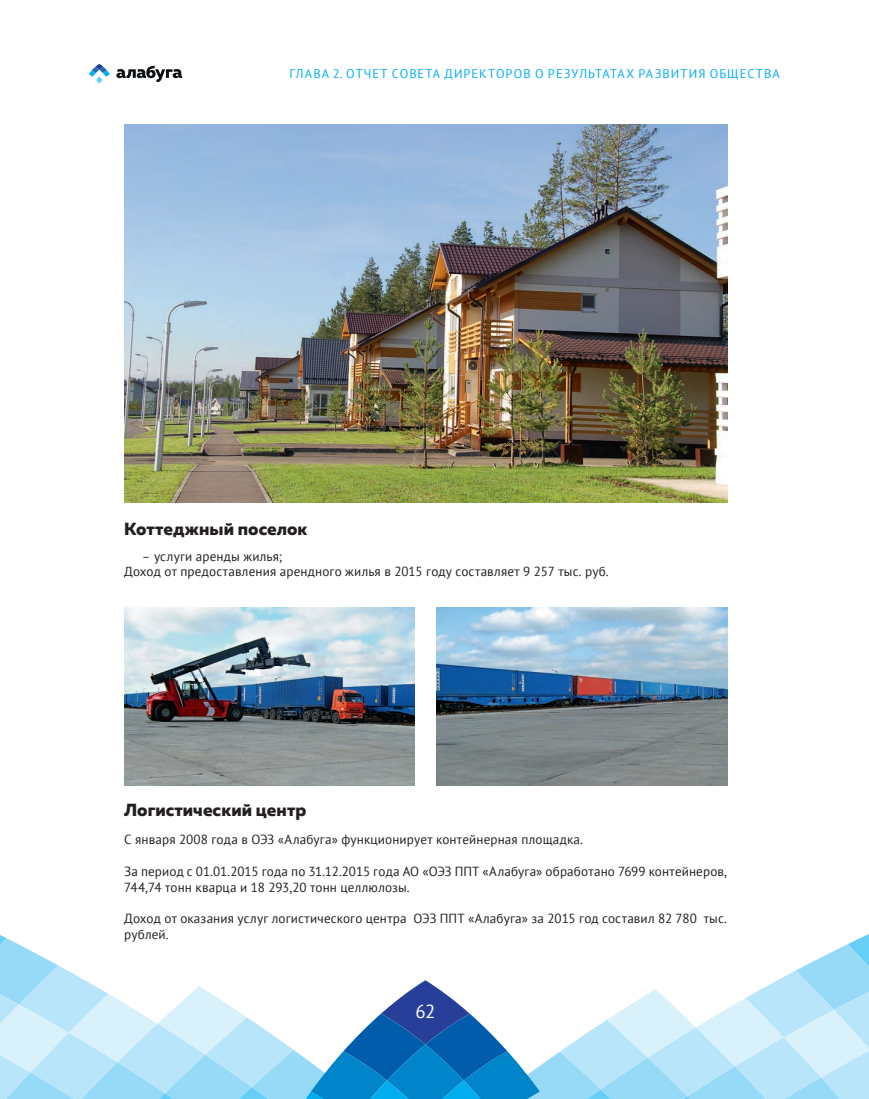
<style>
.page{position:relative;width:869px;height:1099px;background:#fff}
.page>*{position:absolute;margin:0;border:0;box-sizing:border-box;transform-origin:0 0}
.t1{font:18.75px "PT Sans";color:#fff}
.t2{font:800 17.5px "Muller";letter-spacing:.005em;color:#231f20}
.t3{font:13.12px/15.8px "PT Sans";letter-spacing:.01em;color:#231f20}
.t4{font:12.5px "PT Sans";letter-spacing:.08em;color:#00aeef}
</style>
<div class="page">
<img style="left:124px;top:124px;width:602px;height:379px">
<img style="left:124px;top:607px;width:291px;height:178px">
<img style="left:436px;top:607px;width:290px;height:178px">
<svg style="left:0;top:934px;width:868px;height:164px"></svg>
<svg style="left:116px;top:65px;width:66px;height:17px"></svg>
<svg style="left:89px;top:64px;width:21px;height:20px"></svg>
<p class="t4" style="left:289px;top:66px;width:491px">ГЛАВА 2. ОТЧЕТ СОВЕТА ДИРЕКТОРОВ О РЕЗУЛЬТАТАХ РАЗВИТИЯ ОБЩЕСТВА</p>
<h2 class="t2" style="left:124px;top:518px;width:185px">Коттеджный поселок</h2>
<p class="t3" style="left:124px;top:548px;width:486px;text-indent:18px">– услуги аренды жилья;<br>Доход от предоставления арендного жилья в 2015 году составляет 9 257 тыс. руб.</p>
<h2 class="t2" style="left:124px;top:799px;width:183px">Логистический центр</h2>
<p class="t3" style="left:124px;top:831px;width:460px">С января 2008 года в ОЭЗ «Алабуга» функционирует контейнерная площадка.</p>
<p class="t3" style="left:124px;top:863px;width:604px">За период с 01.01.2015 года по 31.12.2015 года АО «ОЭЗ ППТ «Алабуга» обработано 7699 контейнеров,<br>744,74 тонн кварца и 18 293,20 тонн целлюлозы.</p>
<p class="t3" style="left:124px;top:910px;width:604px">Доход от оказания услуг логистического центра ОЭЗ ППТ «Алабуга» за 2015 год составил 82 780 тыс. рублей.</p>
<h1 class="t1" style="left:415px;top:999px;width:21px">62</h1>
</div>
